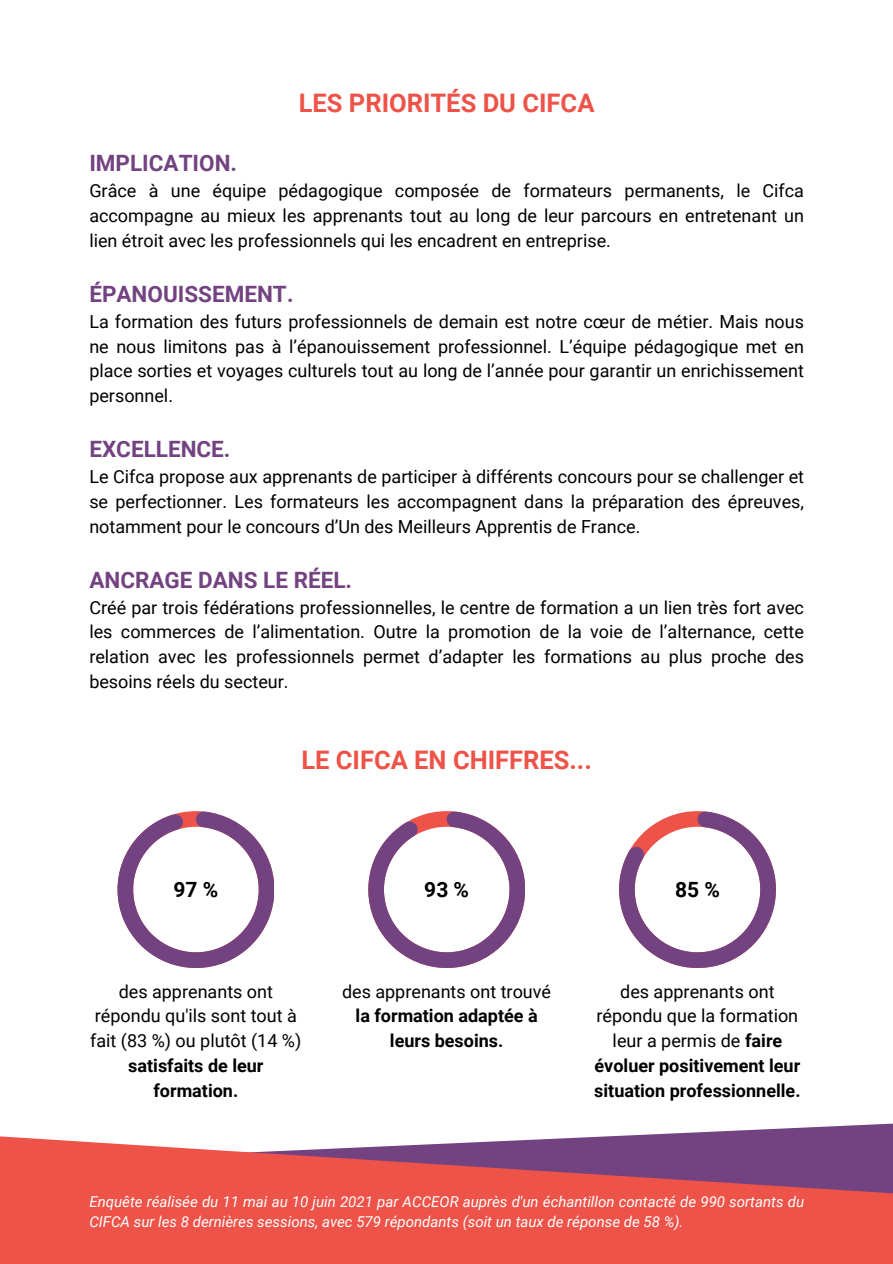
<style>
.page{position:relative;width:893px;height:1264px;background:#fff}
.page>*{position:absolute;margin:0;border:0;box-sizing:border-box;transform-origin:0 0}
.t1{font:700 25.5px "Roboto";color:#ed5349}
.t2{font:700 22.5px "Roboto";color:#734381}
.t3{font:700 21px "Roboto";color:#000}
.t4{font:18px/24.8px "Roboto";color:#000;text-align:justify}
.t5{font:700 18px/24.8px "Roboto";color:#000;text-align:center}
.t6{font:italic 15px/20.2px "Roboto";color:#fff}
.s1{font-weight:700}
.s2{font-weight:400}
</style>
<div class="page">
<svg style="left:617px;top:1123px;width:275px;height:13px"></svg>
<svg style="left:0;top:1136px;width:892px;height:127px;background:#d7575b"></svg>
<svg style="left:117px;top:811px;width:157px;height:157px"></svg>
<svg style="left:368px;top:811px;width:157px;height:157px"></svg>
<svg style="left:619px;top:811px;width:156px;height:157px"></svg>
<p class="t1" style="left:298px;top:89px;width:297px">LES PRIORITÉS DU CIFCA</p>
<p class="t2" style="left:89px;top:150px;width:149px">IMPLICATION.</p>
<p class="t4" style="left:89px;top:179px;width:716px">Grâce à une équipe pédagogique composée de formateurs permanents, le Cifca accompagne au mieux les apprenants tout au long de leur parcours en entretenant un lien étroit avec les professionnels qui les encadrent en entreprise.</p>
<p class="t2" style="left:89px;top:281px;width:206px">ÉPANOUISSEMENT.</p>
<p class="t4" style="left:89px;top:309px;width:716px">La formation des futurs professionnels de demain est notre cœur de métier. Mais nous ne nous limitons pas à l’épanouissement professionnel. L’équipe pédagogique met en place sorties et voyages culturels tout au long de l’année pour garantir un enrichissement personnel.</p>
<p class="t2" style="left:89px;top:436px;width:143px">EXCELLENCE.</p>
<p class="t4" style="left:89px;top:464px;width:716px">Le Cifca propose aux apprenants de participer à différents concours pour se challenger et se perfectionner. Les formateurs les accompagnent dans la préparation des épreuves, notamment pour le concours d’Un des Meilleurs Apprentis de France.</p>
<p class="t2" style="left:89px;top:567px;width:264px">ANCRAGE DANS LE RÉEL.</p>
<p class="t4" style="left:89px;top:595px;width:716px">Créé par trois fédérations professionnelles, le centre de formation a un lien très fort avec les commerces de l’alimentation. Outre la promotion de la voie de l’alternance, cette relation avec les professionnels permet d’adapter les formations au plus proche des besoins réels du secteur.</p>
<p class="t1" style="left:301px;top:745px;width:292px">LE CIFCA EN CHIFFRES...</p>
<p class="t3" style="left:173px;top:877px;width:46px">97 %</p>
<p class="t3" style="left:424px;top:877px;width:46px">93 %</p>
<p class="t3" style="left:675px;top:877px;width:46px">85 %</p>
<p class="t4" style="left:90px;top:979px;width:212px;text-align:center">des apprenants ont répondu qu'ils sont tout à fait (83 %) ou plutôt (14 %) <span class="s1">satisfaits de leur formation.</span></p>
<p class="t5" style="left:342px;top:979px;width:210px"><span class="s2">des apprenants ont trouvé </span>la formation adaptée à leurs besoins.</p>
<p class="t5" style="left:594px;top:979px;width:208px"><span class="s2">des apprenants ont répondu que la formation leur a permis de</span> faire évoluer positivement leur situation professionnelle.</p>
<p class="t6" style="left:89px;top:1191px;width:716px">Enquête réalisée du 11 mai au 10 juin 2021 par ACCEOR auprès d'un échantillon contacté de 990 sortants du<br>CIFCA sur les 8 dernières sessions, avec 579 répondants (soit un taux de réponse de 58 %).</p>
</div>
